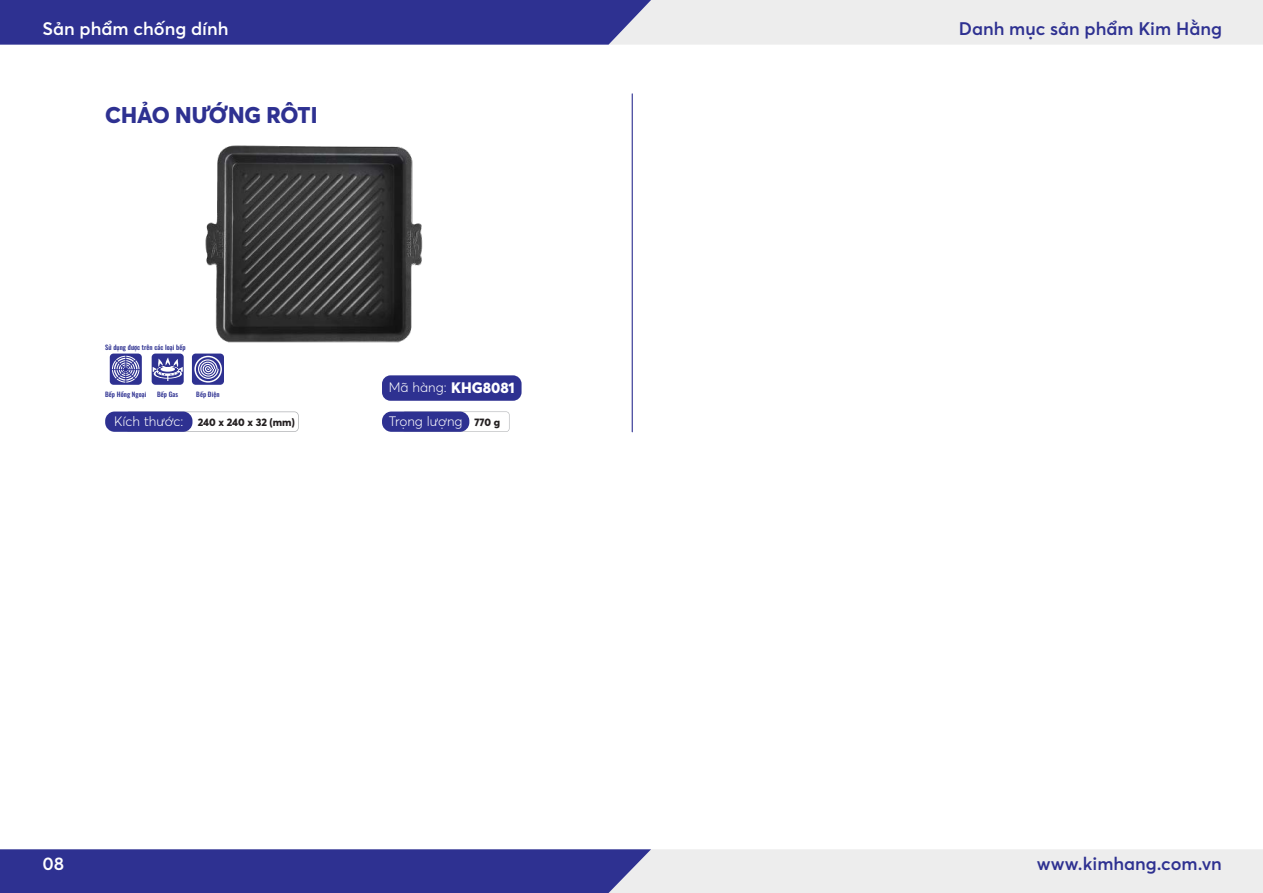
<style>
.page{position:relative;width:1263px;height:893px;background:#fff}
.page>*{position:absolute;margin:0;border:0;box-sizing:border-box;transform-origin:0 0}
.t1{font:800 22.5px "Averta";color:#2e3191}
.t2{font:600 18px "Averta";color:#2e3191}
.t3{font:600 18px "Averta";color:#fff}
.t4{font:300 13.5px "Averta";color:#fff}
.t5{font:800 10.8px "Averta";letter-spacing:-.005em;color:#231f20}
.t6{font:500 6.6px "Oswald";letter-spacing:.01em;color:#2e3191}
.s1{font-weight:300;font-size:13.5px;color:#fff}
.s2{font-weight:800;font-size:10.8px;color:#231f20}
.s3{font-weight:800;font-size:15px}
</style>
<div class="page">
<hr style="left:632px;top:94px;width:1px;height:338px;background:#2e3191">
<div style="left:382px;top:375px;width:139px;height:26px;background:#2e3191;border-radius:9px"></div>
<svg style="left:0;top:0;width:1263px;height:45px;background:#8e90bf"></svg>
<svg style="left:110px;top:354px;width:32px;height:31px"></svg>
<svg style="left:192px;top:354px;width:32px;height:31px"></svg>
<svg style="left:152px;top:354px;width:32px;height:31px"></svg>
<svg style="left:186px;top:411px;width:113px;height:21px"></svg>
<div style="left:105px;top:411px;width:87px;height:21px;background:#2e3191;border-radius:9px"></div>
<svg style="left:463px;top:411px;width:46px;height:21px"></svg>
<div style="left:382px;top:411px;width:87px;height:21px;background:#2e3191;border-radius:9px"></div>
<img style="left:205px;top:145px;width:218px;height:198px">
<svg style="left:0;top:849px;width:1263px;height:44px;background:#8e8fbf"></svg>
<h2 class="t3" style="left:43px;top:17px;width:188px">Sản phẩm chống dính</h2>
<h1 class="t1" style="left:105px;top:101px;width:214px">CHẢO NƯỚNG RÔTI</h1>
<p class="t6" style="left:105px;top:344px;width:82px">Sử dụng được trên các loại bếp</p>
<p class="t6" style="left:105px;top:391px;width:43px">Bếp Hồng Ngoại</p>
<p class="t6" style="left:157px;top:391px;width:22px">Bếp Gas</p>
<p class="t6" style="left:196px;top:391px;width:25px">Bếp Điện</p>
<h3 class="t5" style="left:114px;top:415px;width:182px"><span class="s1">Kích thước:</span> 240 x 240 x 32 (mm)</h3>
<h3 class="t4" style="left:389px;top:413px;width:113px">Trọng lượng <span class="s2">770 g</span></h3>
<h3 class="t4" style="left:389px;top:379px;width:127px">Mã hàng: <span class="s3">KHG8081</span></h3>
<h2 class="t2" style="left:959px;top:17px;width:265px">Danh mục sản phẩm Kim Hằng</h2>
<h2 class="t3" style="left:43px;top:852px;width:23px">08</h2>
<h2 class="t2" style="left:1037px;top:852px;width:186px">www.kimhang.com.vn</h2>
<h2 class="t3" style="left:54px;top:852px;width:10px">7</h2>
</div>
